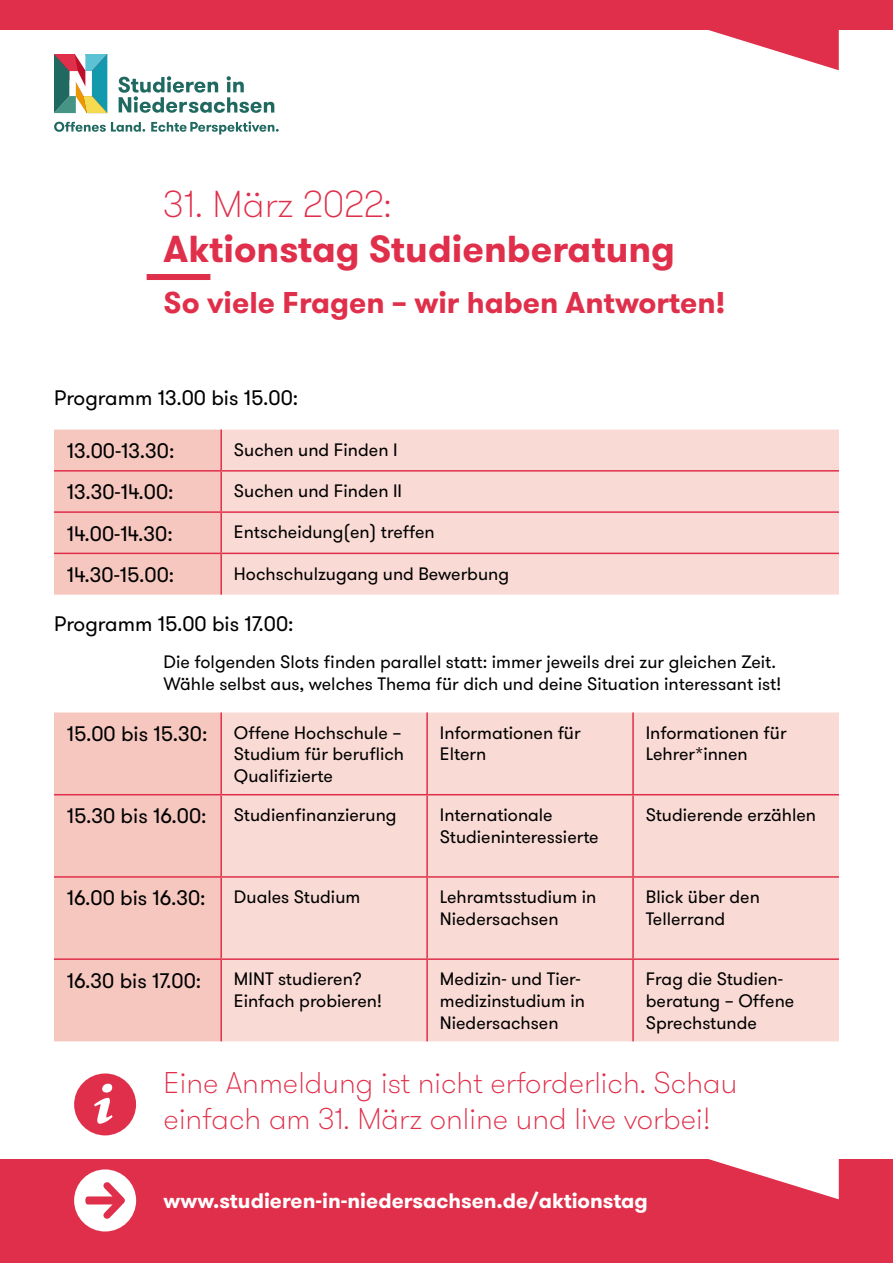
<style>
.page{position:relative;width:893px;height:1263px;background:#fff}
.page>*{position:absolute;margin:0;border:0;box-sizing:border-box;transform-origin:0 0}
.t1{font:700 37.5px "GT Walsheim";color:#e02f4a}
.t2{font:100 37.5px "GT Walsheim";color:#e02f4a}
.t3{font:100 30px/36px "GT Walsheim";color:#e02f4a}
.t4{font:700 30px "GT Walsheim";color:#e02f4a}
.t5{font:21px "GT Walsheim";color:#000}
.t6{font:700 21px "GT Walsheim";color:#fff}
.t7{font:18px/21.6px "GT Walsheim";color:#000}
</style>
<div class="page">
<div style="left:0;top:1159px;width:893px;height:104px;background:#e02f4a"></div>
<svg style="left:118px;top:76px;width:156px;height:37px"></svg>
<svg style="left:54px;top:122px;width:91px;height:10px"></svg>
<svg style="left:151px;top:121px;width:128px;height:14px"></svg>
<svg style="left:54px;top:54px;width:53px;height:59px"></svg>
<svg style="left:708px;top:30px;width:131px;height:40px"></svg>
<div style="left:147px;top:274px;width:63px;height:6px;background:#e02f4a"></div>
<div style="left:54px;top:712px;width:166px;height:329px;background:#f6c7bf"></div>
<div style="left:222px;top:712px;width:617px;height:329px;background:#f9dad4"></div>
<hr style="left:220px;top:712px;width:2px;height:82px;background:#e02f4a">
<hr style="left:426px;top:712px;width:2px;height:82px;background:#e02f4a">
<hr style="left:632px;top:712px;width:2px;height:82px;background:#e02f4a">
<hr style="left:54px;top:794px;width:167px;height:1px;background:#e02f4a">
<hr style="left:221px;top:794px;width:206px;height:1px;background:#e02f4a">
<hr style="left:220px;top:795px;width:2px;height:81px;background:#e02f4a">
<hr style="left:427px;top:794px;width:206px;height:1px;background:#e02f4a">
<hr style="left:426px;top:795px;width:2px;height:81px;background:#e02f4a">
<hr style="left:633px;top:794px;width:206px;height:1px;background:#e02f4a">
<hr style="left:632px;top:795px;width:2px;height:81px;background:#e02f4a">
<hr style="left:54px;top:876px;width:167px;height:2px;background:#e02f4a">
<hr style="left:221px;top:876px;width:206px;height:2px;background:#e02f4a">
<hr style="left:220px;top:878px;width:2px;height:80px;background:#e02f4a">
<hr style="left:427px;top:876px;width:206px;height:2px;background:#e02f4a">
<hr style="left:426px;top:878px;width:2px;height:80px;background:#e02f4a">
<hr style="left:633px;top:876px;width:206px;height:2px;background:#e02f4a">
<hr style="left:632px;top:878px;width:2px;height:80px;background:#e02f4a">
<hr style="left:54px;top:958px;width:167px;height:2px;background:#e02f4a">
<hr style="left:221px;top:958px;width:206px;height:2px;background:#e02f4a">
<hr style="left:220px;top:960px;width:2px;height:81px;background:#e02f4a">
<hr style="left:427px;top:958px;width:206px;height:2px;background:#e02f4a">
<hr style="left:426px;top:960px;width:2px;height:81px;background:#e02f4a">
<hr style="left:633px;top:958px;width:206px;height:2px;background:#e02f4a">
<hr style="left:632px;top:960px;width:2px;height:81px;background:#e02f4a">
<div style="left:0;top:0;width:893px;height:30px;background:#e02f4a"></div>
<svg style="left:74px;top:1073px;width:62px;height:62px"></svg>
<svg style="left:74px;top:1169px;width:62px;height:62px"></svg>
<div style="left:54px;top:430px;width:166px;height:165px;background:#f6c7bf"></div>
<div style="left:222px;top:430px;width:617px;height:165px;background:#f9dad4"></div>
<hr style="left:220px;top:430px;width:2px;height:40px;background:#e02f4a">
<hr style="left:54px;top:470px;width:167px;height:2px;background:#e02f4a">
<hr style="left:221px;top:470px;width:618px;height:2px;background:#e02f4a">
<hr style="left:220px;top:472px;width:2px;height:39px;background:#e02f4a">
<hr style="left:54px;top:511px;width:167px;height:2px;background:#e02f4a">
<hr style="left:221px;top:511px;width:618px;height:2px;background:#e02f4a">
<hr style="left:220px;top:513px;width:2px;height:40px;background:#e02f4a">
<hr style="left:54px;top:553px;width:167px;height:1px;background:#e02f4a">
<hr style="left:221px;top:553px;width:618px;height:1px;background:#e02f4a">
<hr style="left:220px;top:554px;width:2px;height:41px;background:#e02f4a">
<svg style="left:708px;top:1159px;width:131px;height:40px"></svg>
<h1 class="t2" style="left:164px;top:180px;width:229px">31. März 2022:</h1>
<h1 class="t1" style="left:164px;top:224px;width:513px">Aktionstag Studienberatung</h1>
<h2 class="t4" style="left:164px;top:283px;width:564px">So viele Fragen – wir haben Antworten!</h2>
<p class="t5" style="left:54px;top:385px;width:246px">Programm 13.00 bis 15.00:</p>
<p class="t5" style="left:67px;top:438px;width:109px">13.00-13.30:</p>
<p class="t7" style="left:234px;top:439px;width:165px">Suchen und Finden I</p>
<p class="t5" style="left:67px;top:479px;width:108px">13.30-14.00:</p>
<p class="t7" style="left:234px;top:480px;width:170px">Suchen und Finden II</p>
<p class="t5" style="left:67px;top:520px;width:108px">14.00-14.30:</p>
<p class="t7" style="left:234px;top:522px;width:202px">Entscheidung(en) treffen</p>
<p class="t5" style="left:67px;top:561px;width:109px">14.30-15.00:</p>
<p class="t7" style="left:234px;top:563px;width:277px">Hochschulzugang und Bewerbung</p>
<p class="t5" style="left:54px;top:610px;width:241px">Programm 15.00 bis 17.00:</p>
<p class="t7" style="left:164px;top:652px;width:619px">Die folgenden Slots finden parallel statt: immer jeweils drei zur gleichen Zeit.<br>Wähle selbst aus, welches Thema für dich und deine Situation interessant ist!</p>
<p class="t5" style="left:67px;top:720px;width:142px">15.00 bis 15.30:</p>
<p class="t7" style="left:234px;top:722px;width:172px">Offene Hochschule –<br>Studium für beruflich<br>Qualifizierte</p>
<p class="t7" style="left:440px;top:722px;width:142px">Informationen für<br>Eltern</p>
<p class="t7" style="left:646px;top:722px;width:142px">Informationen für<br>Lehrer*innen</p>
<p class="t5" style="left:67px;top:803px;width:141px">15.30 bis 16.00:</p>
<p class="t7" style="left:234px;top:804px;width:164px">Studienfinanzierung</p>
<p class="t7" style="left:440px;top:804px;width:160px">Internationale<br>Studieninteressierte</p>
<p class="t7" style="left:646px;top:804px;width:172px">Studierende erzählen</p>
<p class="t5" style="left:67px;top:885px;width:140px">16.00 bis 16.30:</p>
<p class="t7" style="left:234px;top:886px;width:128px">Duales Studium</p>
<p class="t7" style="left:440px;top:886px;width:158px">Lehramtsstudium in<br>Niedersachsen</p>
<p class="t7" style="left:646px;top:886px;width:116px">Blick über den<br>Tellerrand</p>
<p class="t5" style="left:67px;top:967px;width:136px">16.30 bis 17.00:</p>
<p class="t7" style="left:234px;top:969px;width:150px">MINT studieren?<br>Einfach probieren!</p>
<p class="t7" style="left:440px;top:969px;width:147px">Medizin- und Tier&shy;medizinstudium in<br>Niedersachsen</p>
<p class="t7" style="left:646px;top:969px;width:150px">Frag die Studien&shy;beratung – Offene<br>Sprechstunde</p>
<h2 class="t3" style="left:164px;top:1065px;width:575px">Eine Anmeldung ist nicht erforderlich. Schau einfach am 31. März online und live vorbei!</h2>
<p class="t6" style="left:164px;top:1187px;width:486px">www.studieren-in-niedersachsen.de/aktionstag</p>
</div>
